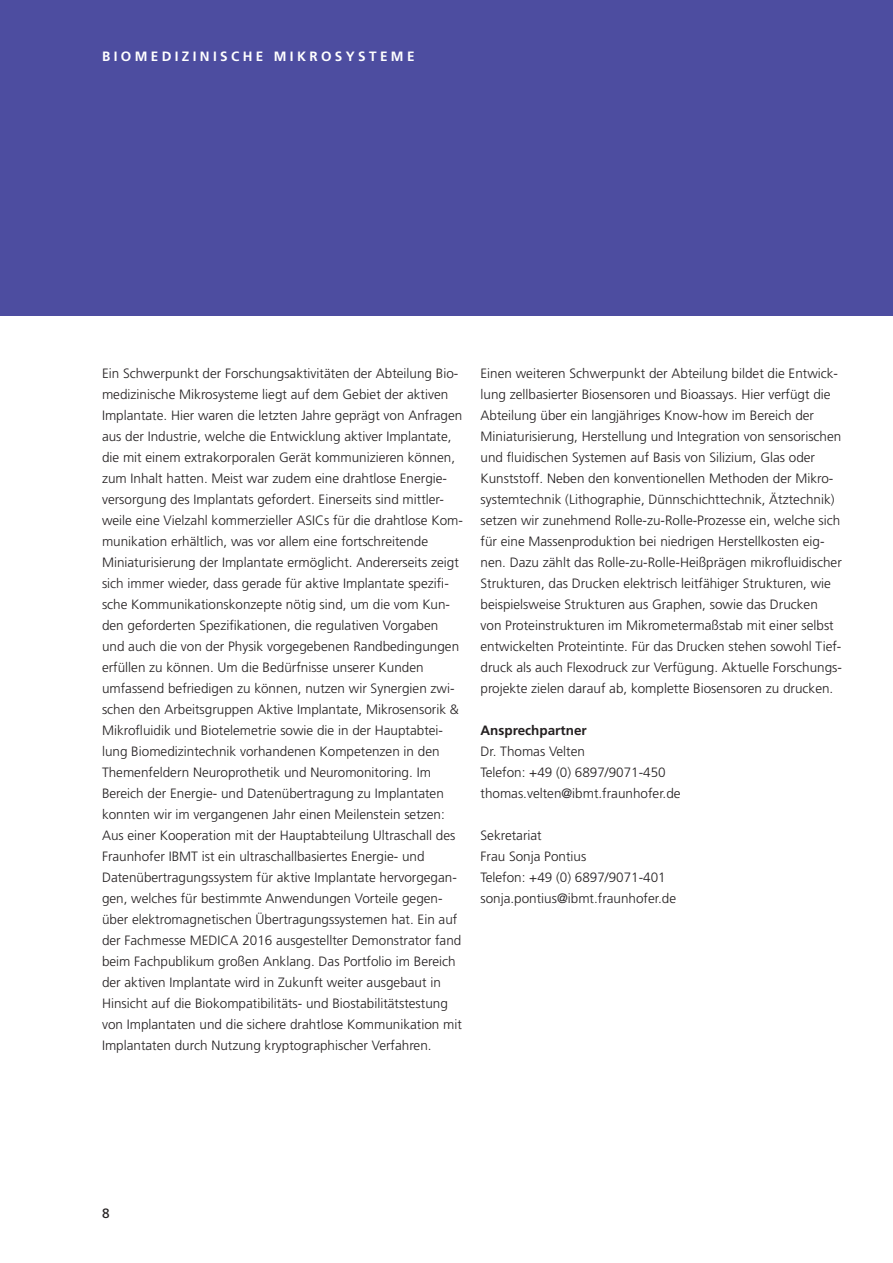
<style>
.page{position:relative;width:893px;height:1263px;background:#fff}
.page>*{position:absolute;margin:0;border:0;box-sizing:border-box;transform-origin:0 0}
.t1{font:300 13.5px/21px "Frutiger LT Std";color:#231f20}
.t2{font:700 13.5px "Frutiger LT Std";letter-spacing:.25em;color:#fff}
.t3{font:700 13.5px "Frutiger LT Std";color:#231f20}
.t4{font:13.5px "Frutiger LT Std";color:#231f20}
</style>
<div class="page">
<div style="left:0;top:0;width:893px;height:315px;background:#4d4da0"></div>
<p class="t2" style="left:102px;top:49px;width:314px">BI OMEDI ZI NI SCHE MI KROSYSTEME</p>
<p class="t1" style="left:102px;top:363px;width:362px">Ein Schwerpunkt der Forschungsaktivitäten der Abteilung Bio&shy;medizinische Mikrosysteme liegt auf dem Gebiet der aktiven Implantate. Hier waren die letzten Jahre geprägt von Anfragen aus der Industrie, welche die Entwicklung aktiver Implantate, die mit einem extrakorporalen Gerät kommunizieren können, zum Inhalt hatten. Meist war zudem eine drahtlose Energie&shy;versorgung des Implantats gefordert. Einerseits sind mittler&shy;weile eine Vielzahl kommerzieller ASICs für die drahtlose Kom&shy;munikation erhältlich, was vor allem eine fortschreitende Miniaturisierung der Implantate ermöglicht. Andererseits zeigt sich immer wieder, dass gerade für aktive Implantate spezifi&shy;sche Kommunikationskonzepte nötig sind, um die vom Kun&shy;den geforderten Spezifikationen, die regulativen Vorgaben und auch die von der Physik vorgegebenen Randbedingungen erfüllen zu können. Um die Bedürfnisse unserer Kunden umfassend befriedigen zu können, nutzen wir Synergien zwi&shy;schen den Arbeitsgruppen Aktive Implantate, Mikrosensorik &amp; Mikrofluidik und Biotelemetrie sowie die in der Hauptabtei&shy;lung Biomedizintechnik vorhandenen Kompetenzen in den Themenfeldern Neuroprothetik und Neuromonitoring. Im Bereich der Energie- und Datenübertragung zu Implantaten konnten wir im vergangenen Jahr einen Meilenstein setzen:<br>Aus einer Kooperation mit der Hauptabteilung Ultraschall des Fraunhofer IBMT ist ein ultraschallbasiertes Energie- und Datenübertragungssystem für aktive Implantate hervorgegan&shy;gen, welches für bestimmte Anwendungen Vorteile gegen&shy;über elektromagnetischen Übertragungssystemen hat. Ein auf der Fachmesse MEDICA 2016 ausgestellter Demonstrator fand beim Fachpublikum großen Anklang. Das Portfolio im Bereich der aktiven Implantate wird in Zukunft weiter ausgebaut in Hinsicht auf die Biokompatibilitäts- und Biostabilitätstestung von Implantaten und die sichere drahtlose Kommunikation mit Implantaten durch Nutzung kryptographischer Verfahren.</p>
<p class="t1" style="left:480px;top:363px;width:363px">Einen weiteren Schwerpunkt der Abteilung bildet die Entwick&shy;lung zellbasierter Biosensoren und Bioassays. Hier verfügt die Abteilung über ein langjähriges Know-how im Bereich der Miniaturisierung, Herstellung und Integration von sensorischen und fluidischen Systemen auf Basis von Silizium, Glas oder Kunststoff. Neben den konventionellen Methoden der Mikro&shy;systemtechnik (Lithographie, Dünnschichttechnik, Ätztechnik) setzen wir zunehmend Rolle-zu-Rolle-Prozesse ein, welche sich für eine Massenproduktion bei niedrigen Herstellkosten eig&shy;nen. Dazu zählt das Rolle-zu-Rolle-Heißprägen mikrofluidischer Strukturen, das Drucken elektrisch leitfähiger Strukturen, wie beispielsweise Strukturen aus Graphen, sowie das Drucken von Proteinstrukturen im Mikrometermaßstab mit einer selbst entwickelten Proteintinte. Für das Drucken stehen sowohl Tief&shy;druck als auch Flexodruck zur Verfügung. Aktuelle Forschungs&shy;projekte zielen darauf ab, komplette Biosensoren zu drucken.</p>
<p class="t3" style="left:480px;top:723px;width:108px">ANSPRECHPARTNER</p>
<p class="t1" style="left:480px;top:741px;width:202px">Dr. Thomas Velten<br>Telefon: +49 (0) 6897/9071-450 thomas.velten@ibmt.fraunhofer.de</p>
<p class="t1" style="left:480px;top:825px;width:197px">Sekretariat<br>Frau Sonja Pontius<br>Telefon: +49 (0) 6897/9071-401 sonja.pontius@ibmt.fraunhofer.de</p>
<p class="t4" style="left:102px;top:1206px;width:9px">8</p>
</div>
